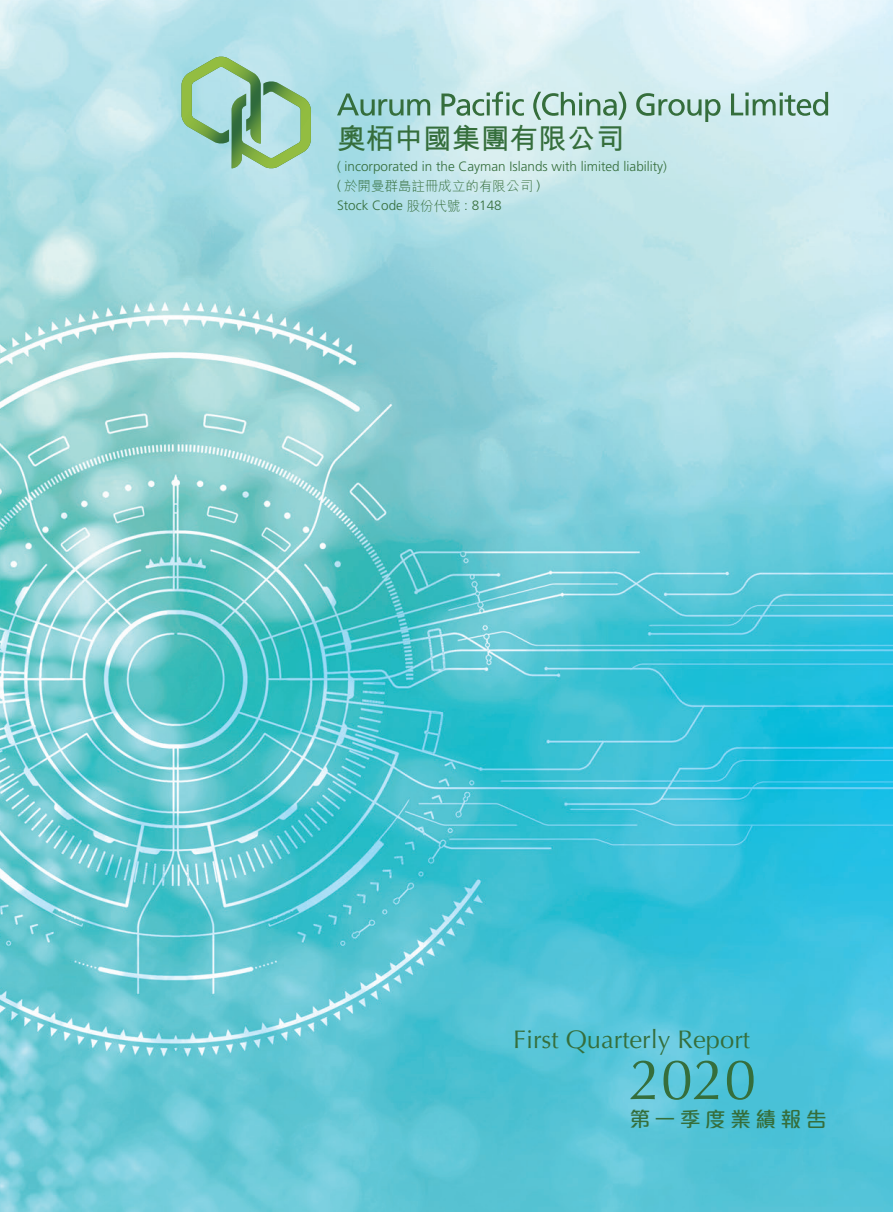
<style>
.page{position:relative;width:893px;height:1212px;background:#fff}
.page>*{position:absolute;margin:0;border:0;box-sizing:border-box;transform-origin:0 0}
.t1{font:57px "Optima LT Std";color:#356e3c}
.t2{font:700 28.8px "M Hei HK";color:#356e3c}
.t3{font:25.5px "Optima LT Std";color:#356e3c}
.t4{font:500 21px "M Elle HK";letter-spacing:.2em;color:#356e3c}
.t5{font:300 13.5px "Frutiger LT Std";color:#356e3c}
.t6{font:300 13.5px "M Hei HK";color:#356e3c}
.s1{font-family:"Frutiger LT Std"}
.s2{font-family:"M Hei HK"}
</style>
<div class="page">
<img style="left:0;top:0;width:893px;height:1212px">
<svg style="left:337px;top:92px;width:187px;height:24px;background:#99c4ba"></svg>
<svg style="left:533px;top:92px;width:93px;height:28px;background:#a7c9bd"></svg>
<svg style="left:636px;top:93px;width:84px;height:29px;background:#a8cbc0"></svg>
<svg style="left:731px;top:92px;width:97px;height:24px;background:#a1c4b8"></svg>
<svg style="left:182px;top:56px;width:129px;height:113px;background:#9bcab0"></svg>
<h2 class="t2" style="left:337px;top:118px;width:289px">奧栢中國集團有限公司</h2>
<p class="t5" style="left:337px;top:159px;width:332px">( incorporated in the Cayman Islands with limited liability)</p>
<p class="t6" style="left:337px;top:177px;width:205px"><span class="s1">(</span> 於開曼群島註冊成立的有限公司 <span class="s1">)</span></p>
<p class="t5" style="left:337px;top:198px;width:166px">Stock Code <span class="s2">股份代號</span> : 8148</p>
<h3 class="t3" style="left:513px;top:1025px;width:238px">First Quarterly Report</h3>
<h1 class="t1" style="left:629px;top:1046px;width:128px">2020</h1>
<h3 class="t4" style="left:629px;top:1105px;width:199px">第一季度業績報告</h3>
</div>
